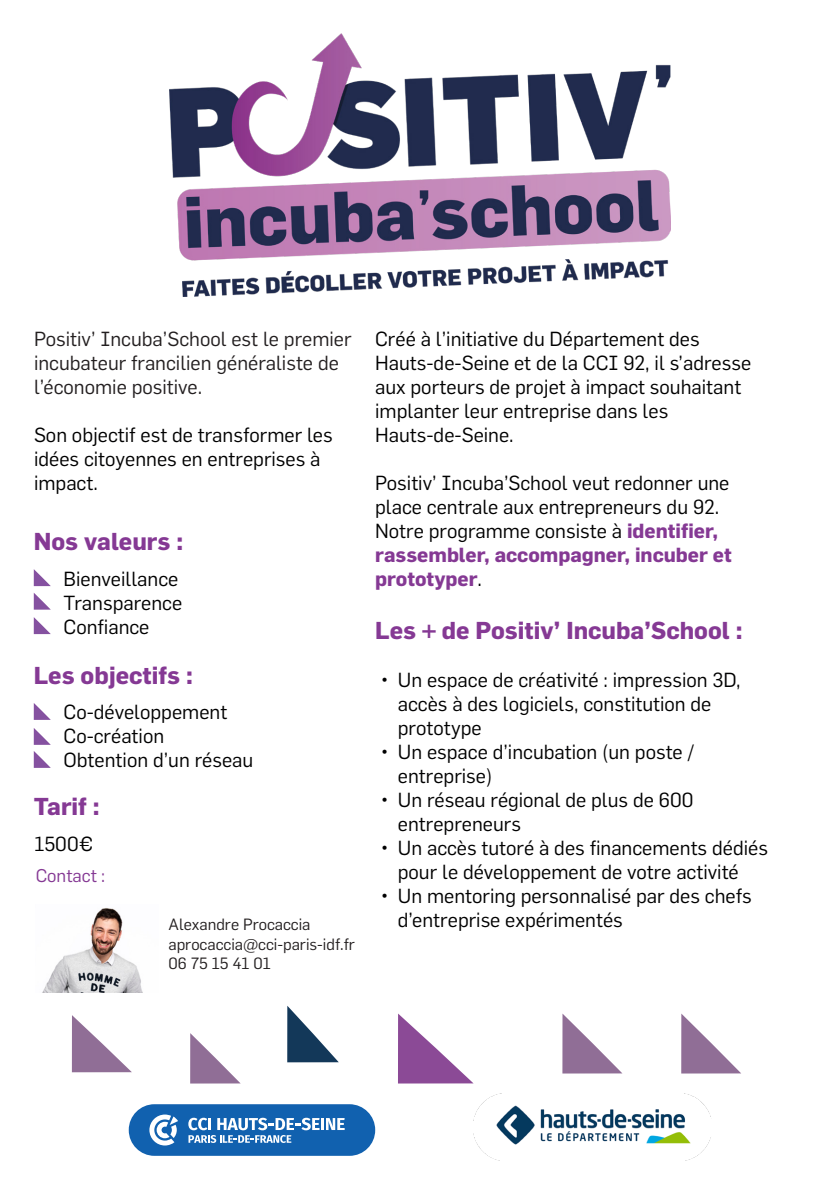
<style>
.page{position:relative;width:840px;height:1191px;background:#fff}
.page>*{position:absolute;margin:0;border:0;box-sizing:border-box;transform-origin:0 0}
.t1{font:700 24px "Flama";color:#853994}
.t2{font:20px/24px "Flama";color:#000001}
.t3{font:20px/24px "Flama";color:#231f20}
.t4{font:700 20px "Flama";color:#853994}
.t5{font:18px "Flama";color:#853994}
.t6{font:16px "Flama";color:#231f20}
.s1{font-weight:700;color:#853994}
.s2{font-weight:400;color:#000001}
</style>
<div class="page">
<svg style="left:34px;top:617px;width:17px;height:17px"></svg>
<svg style="left:34px;top:751px;width:17px;height:17px"></svg>
<svg style="left:34px;top:593px;width:16px;height:16px"></svg>
<svg style="left:34px;top:728px;width:17px;height:17px"></svg>
<svg style="left:34px;top:569px;width:17px;height:17px"></svg>
<svg style="left:34px;top:703px;width:17px;height:17px"></svg>
<svg style="left:190px;top:1033px;width:50px;height:50px"></svg>
<svg style="left:72px;top:1015px;width:60px;height:57px"></svg>
<svg style="left:398px;top:1013px;width:75px;height:70px"></svg>
<svg style="left:681px;top:1013px;width:59px;height:60px"></svg>
<svg style="left:562px;top:1013px;width:60px;height:60px"></svg>
<svg style="left:287px;top:1006px;width:51px;height:56px"></svg>
<div style="left:129px;top:1104px;width:246px;height:51px;background:#1161af;border-radius:26px"></div>
<svg style="left:149px;top:1114px;width:29px;height:31px"></svg>
<svg style="left:188px;top:1117px;width:156px;height:26px"></svg>
<img style="left:473px;top:1093px;width:237px;height:67px">
<img style="left:42px;top:908px;width:101px;height:84px">
<img style="left:169px;top:33px;width:501px;height:264px">
<p class="t3" style="left:34px;top:327px;width:319px">Positiv’ Incuba’School est le premier incubateur francilien généraliste de l’économie positive.</p>
<p class="t2" style="left:34px;top:423px;width:300px">Son objectif est de transformer les idées citoyennes en entreprises à impact.</p>
<p class="t1" style="left:34px;top:527px;width:151px">Nos valeurs :</p>
<p class="t2" style="left:63px;top:567px;width:116px">Bienveillance</p>
<p class="t2" style="left:63px;top:591px;width:120px">Transparence</p>
<p class="t2" style="left:63px;top:615px;width:87px">Confiance</p>
<p class="t1" style="left:34px;top:661px;width:160px">Les objectifs :</p>
<p class="t2" style="left:63px;top:700px;width:165px">Co-développement</p>
<p class="t2" style="left:63px;top:724px;width:102px">Co-création</p>
<p class="t2" style="left:63px;top:748px;width:191px">Obtention d’un réseau</p>
<p class="t1" style="left:34px;top:792px;width:67px">Tarif :</p>
<p class="t2" style="left:34px;top:831px;width:60px">1500€</p>
<p class="t5" style="left:36px;top:865px;width:71px">Contact :</p>
<p class="t6" style="left:168px;top:915px;width:143px">Alexandre Procaccia</p>
<p class="t6" style="left:168px;top:934px;width:188px">aprocaccia@cci-paris-idf.fr</p>
<p class="t6" style="left:168px;top:953px;width:104px">06 75 15 41 01</p>
<p class="t2" style="left:375px;top:326px;width:326px">Créé à l’initiative du Département des</p>
<p class="t2" style="left:375px;top:350px;width:377px">Hauts-de-Seine et de la CCI 92, il s’adresse aux porteurs de projet à impact souhaitant implanter leur entreprise dans les</p>
<p class="t2" style="left:375px;top:422px;width:140px">Hauts-de-Seine.</p>
<p class="t2" style="left:375px;top:470px;width:355px">Positiv’ Incuba’School veut redonner une</p>
<p class="t2" style="left:375px;top:494px;width:345px">place centrale aux entrepreneurs du 92.</p>
<p class="t2" style="left:375px;top:518px;width:344px">Notre programme consiste à <span class="s1">identifier,</span></p>
<p class="t4" style="left:375px;top:542px;width:358px">rassembler, accompagner, incuber et</p>
<p class="t4" style="left:375px;top:566px;width:108px">prototyper<span class="s2">.</span></p>
<p class="t1" style="left:375px;top:615px;width:368px">Les + de Positiv’ Incuba’School :</p>
<p class="t2" style="left:397px;top:667px;width:344px;text-indent:-17px">• Un espace de créativité : impression 3D, accès à des logiciels, constitution de prototype</p>
<p class="t2" style="left:397px;top:739px;width:298px;text-indent:-17px">• Un espace d’incubation (un poste / entreprise)</p>
<p class="t2" style="left:397px;top:787px;width:297px;text-indent:-17px">• Un réseau régional de plus de 600 entrepreneurs</p>
<p class="t2" style="left:397px;top:835px;width:371px;text-indent:-17px">• Un accès tutoré à des financements dédiés pour le développement de votre activité</p>
<p class="t2" style="left:397px;top:883px;width:355px;text-indent:-17px">• Un mentoring personnalisé par des chefs d’entreprise expérimentés</p>
</div>
